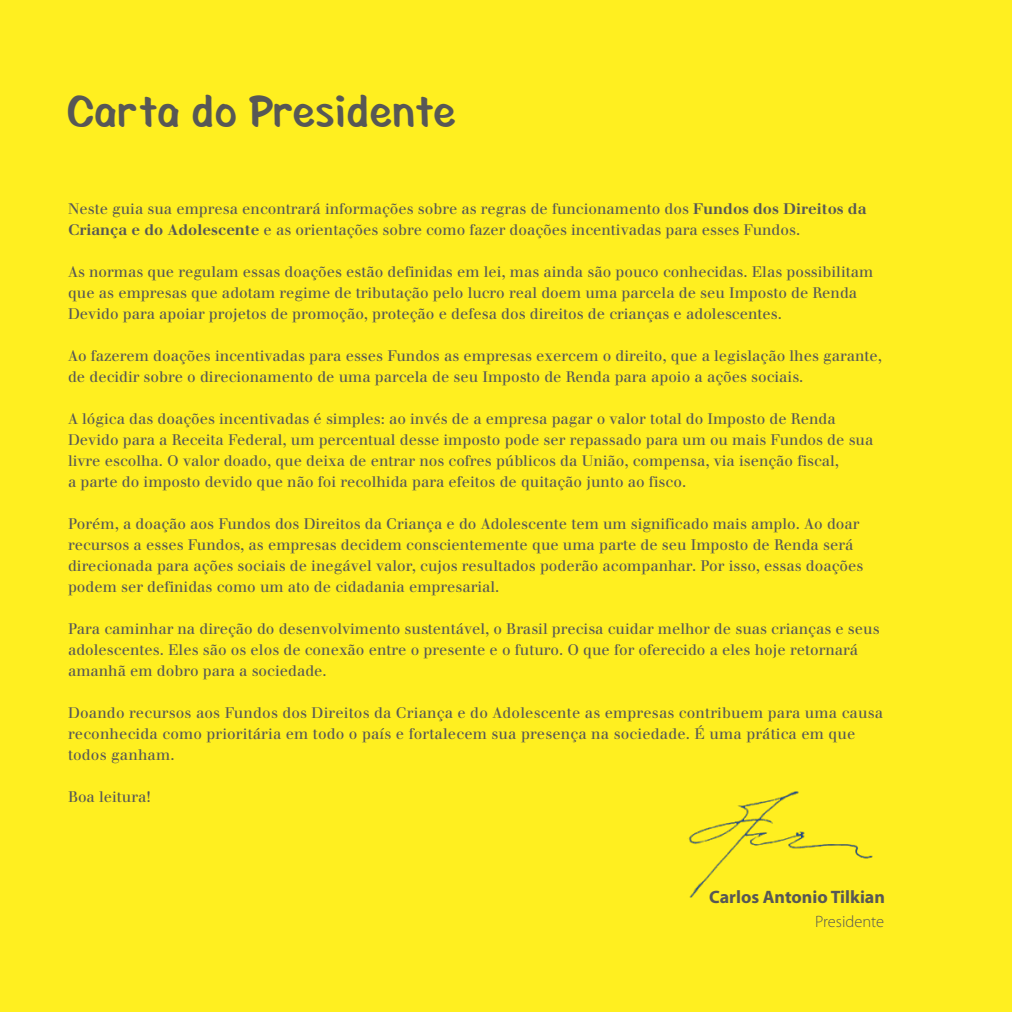
<style>
.page{position:relative;width:1012px;height:1012px;background:#ffef20}
.page>*{position:absolute;margin:0;border:0;box-sizing:border-box;transform-origin:0 0}
.t1{font:45px "Fatsoline";color:#575756}
.t2{font:700 18px "Myriad Pro";color:#575756}
.t3{font:300 16.5px "Myriad Pro";color:#575756}
.t4{font:15px/21px "Walbaum LT";color:#575756}
.s1{font-weight:700}
</style>
<div class="page">
<img style="left:689px;top:791px;width:184px;height:107px">
<h1 class="t1" style="left:68px;top:85px;width:391px">Carta do Presidente</h1>
<p class="t4" style="left:68px;top:198px;width:800px">Neste guia sua empresa encontrará informações sobre as regras de funcionamento dos <span class="s1">Fundos dos Direitos da<br>Criança e do Adolescente</span> e as orientações sobre como fazer doações incentivadas para esses Fundos.</p>
<p class="t4" style="left:68px;top:261px;width:807px">As normas que regulam essas doações estão definidas em lei, mas ainda são pouco conhecidas. Elas possibilitam que as empresas que adotam regime de tributação pelo lucro real doem uma parcela de seu Imposto de Renda<br>Devido para apoiar projetos de promoção, proteção e defesa dos direitos de crianças e adolescentes.</p>
<p class="t4" style="left:68px;top:345px;width:816px">Ao fazerem doações incentivadas para esses Fundos as empresas exercem o direito, que a legislação lhes garante, de decidir sobre o direcionamento de uma parcela de seu Imposto de Renda para apoio a ações sociais.</p>
<p class="t4" style="left:68px;top:408px;width:807px">A lógica das doações incentivadas é simples: ao invés de a empresa pagar o valor total do Imposto de Renda Devido para a Receita Federal, um percentual desse imposto pode ser repassado para um ou mais Fundos de sua livre escolha. O valor doado, que deixa de entrar nos cofres públicos da União, compensa, via isenção fiscal,<br>a parte do imposto devido que não foi recolhida para efeitos de quitação junto ao fisco.</p>
<p class="t4" style="left:68px;top:513px;width:797px">Porém, a doação aos Fundos dos Direitos da Criança e do Adolescente tem um significado mais amplo. Ao doar recursos a esses Fundos, as empresas decidem conscientemente que uma parte de seu Imposto de Renda será direcionada para ações sociais de inegável valor, cujos resultados poderão acompanhar. Por isso, essas doações podem ser definidas como um ato de cidadania empresarial.</p>
<p class="t4" style="left:68px;top:618px;width:813px">Para caminhar na direção do desenvolvimento sustentável, o Brasil precisa cuidar melhor de suas crianças e seus adolescentes. Eles são os elos de conexão entre o presente e o futuro. O que for oferecido a eles hoje retornará amanhã em dobro para a sociedade.</p>
<p class="t4" style="left:68px;top:702px;width:817px">Doando recursos aos Fundos dos Direitos da Criança e do Adolescente as empresas contribuem para uma causa reconhecida como prioritária em todo o país e fortalecem sua presença na sociedade. É uma prática em que todos ganham.</p>
<p class="t4" style="left:68px;top:786px;width:84px">Boa leitura!</p>
<p class="t2" style="left:709px;top:886px;width:177px">Carlos Antonio Tilkian</p>
<p class="t3" style="left:815px;top:913px;width:71px">Presidente</p>
</div>
